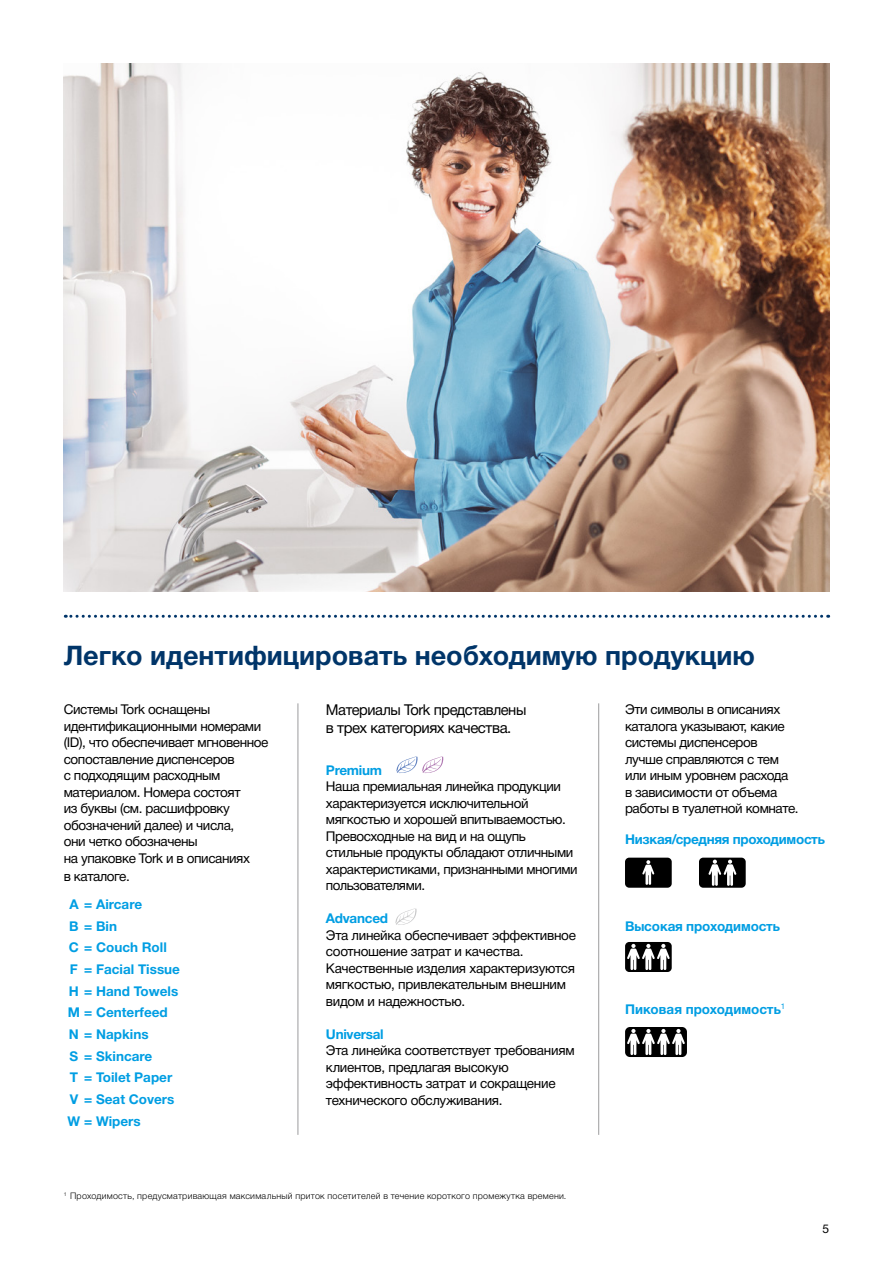
<style>
.page{position:relative;width:893px;height:1263px;background:#fff}
.page>*{position:absolute;margin:0;border:0;box-sizing:border-box;transform-origin:0 0}
.t1{font:700 27px "Helvetica Neue Cyr";color:#003569}
.t2{font:15px/18px "Helvetica Neue Cyr";letter-spacing:-.03em;color:#000}
.t3{font:13.5px/16.5px "Helvetica Neue Cyr";letter-spacing:-.03em;color:#000}
.t4{font:700 13.5px/21.6px "Helvetica Neue Cyr";color:#009ee3}
.t5{font:700 13.5px "Helvetica Neue Cyr";letter-spacing:-.02em;color:#009ee3}
.t6{font:12px "Helvetica Neue Cyr";color:#000}
.t7{font:300 9px "Helvetica Neue Cyr";letter-spacing:.025em;color:#000}
</style>
<div class="page">
<svg style="left:65px;top:615px;width:757px;height:3px"></svg>
<hr style="left:298px;top:703px;width:1px;height:432px;background:#9c9c9d">
<hr style="left:598px;top:703px;width:1px;height:432px;background:#9c9c9d">
<svg style="left:396px;top:756px;width:47px;height:18px"></svg>
<svg style="left:395px;top:908px;width:22px;height:17px"></svg>
<div style="left:625px;top:858px;width:47px;height:30px;background:#000;border-radius:4px"></div>
<svg style="left:642px;top:860px;width:12px;height:25px"></svg>
<div style="left:625px;top:1027px;width:62px;height:30px;background:#000;border-radius:5px"></div>
<svg style="left:627px;top:1029px;width:58px;height:26px"></svg>
<div style="left:625px;top:942px;width:47px;height:30px;background:#000;border-radius:4px"></div>
<svg style="left:627px;top:944px;width:43px;height:26px"></svg>
<div style="left:699px;top:858px;width:47px;height:30px;background:#000;border-radius:4px"></div>
<svg style="left:708px;top:859px;width:28px;height:27px"></svg>
<img style="left:64px;top:64px;width:765px;height:527px">
<h1 class="t1" style="left:64px;top:640px;width:693px">Легко идентифицировать необходимую продукцию</h1>
<p class="t3" style="left:64px;top:701px;width:206px">Системы Tork оснащены идентификационными номерами (ID), что обеспечивает мгновенное сопоставление диспенсеров<br>с подходящим расходным материалом. Номера состоят<br>из буквы (см. расшифровку обозначений далее) и числа,<br>они четко обозначены<br>на упаковке Tork и в описаниях</p>
<p class="t3" style="left:64px;top:868px;width:68px">в каталоге.</p>
<p class="t4" style="left:68px;top:894px;width:114px">А = Aircare<br>B = Bin<br>C = Couch Roll<br>F = Facial Tissue<br>H = Hand Towels<br>M = Centerfeed<br>N = Napkins<br>S = Skincare<br>T = Toilet Paper<br>V = Seat Covers<br>W = Wipers</p>
<p class="t2" style="left:326px;top:701px;width:202px">Материалы Tork представлены в трех категориях качества.</p>
<p class="t5" style="left:326px;top:762px;width:58px">Premium</p>
<p class="t3" style="left:326px;top:778px;width:253px">Наша премиальная линейка продукции характеризуется исключительной мягкостью и хорошей впитываемостью.<br>Превосходные на вид и на ощупь стильные продукты обладают отличными характеристиками, признанными многими пользователями.</p>
<p class="t5" style="left:326px;top:911px;width:64px">Advanced</p>
<p class="t3" style="left:326px;top:927px;width:252px">Эта линейка обеспечивает эффективное соотношение затрат и качества.<br>Качественные изделия характеризуются мягкостью, привлекательным внешним видом и надежностью.</p>
<p class="t5" style="left:326px;top:1026px;width:59px">Universal</p>
<p class="t3" style="left:326px;top:1042px;width:250px">Эта линейка соответствует требованиям клиентов, предлагая высокую эффективность затрат и сокращение технического обслуживания.</p>
<p class="t7" style="left:64px;top:1191px;width:504px"><sup>1</sup> Проходимость, предусматривающая максимальный приток посетителей в течение короткого промежутка времени.</p>
<p class="t3" style="left:625px;top:701px;width:175px">Эти символы в описаниях каталога указывают, какие системы диспенсеров лучше справляются с тем или иным уровнем расхода в зависимости от объема работы в туалетной комнате.</p>
<p class="t5" style="left:625px;top:832px;width:201px">Низкая/средняя проходимость</p>
<p class="t4" style="left:625px;top:915px;width:157px">Высокая проходимость</p>
<p class="t4" style="left:625px;top:998px;width:162px">Пиковая проходимость<sup>1</sup></p>
<p class="t6" style="left:822px;top:1222px;width:8px">5</p>
</div>
